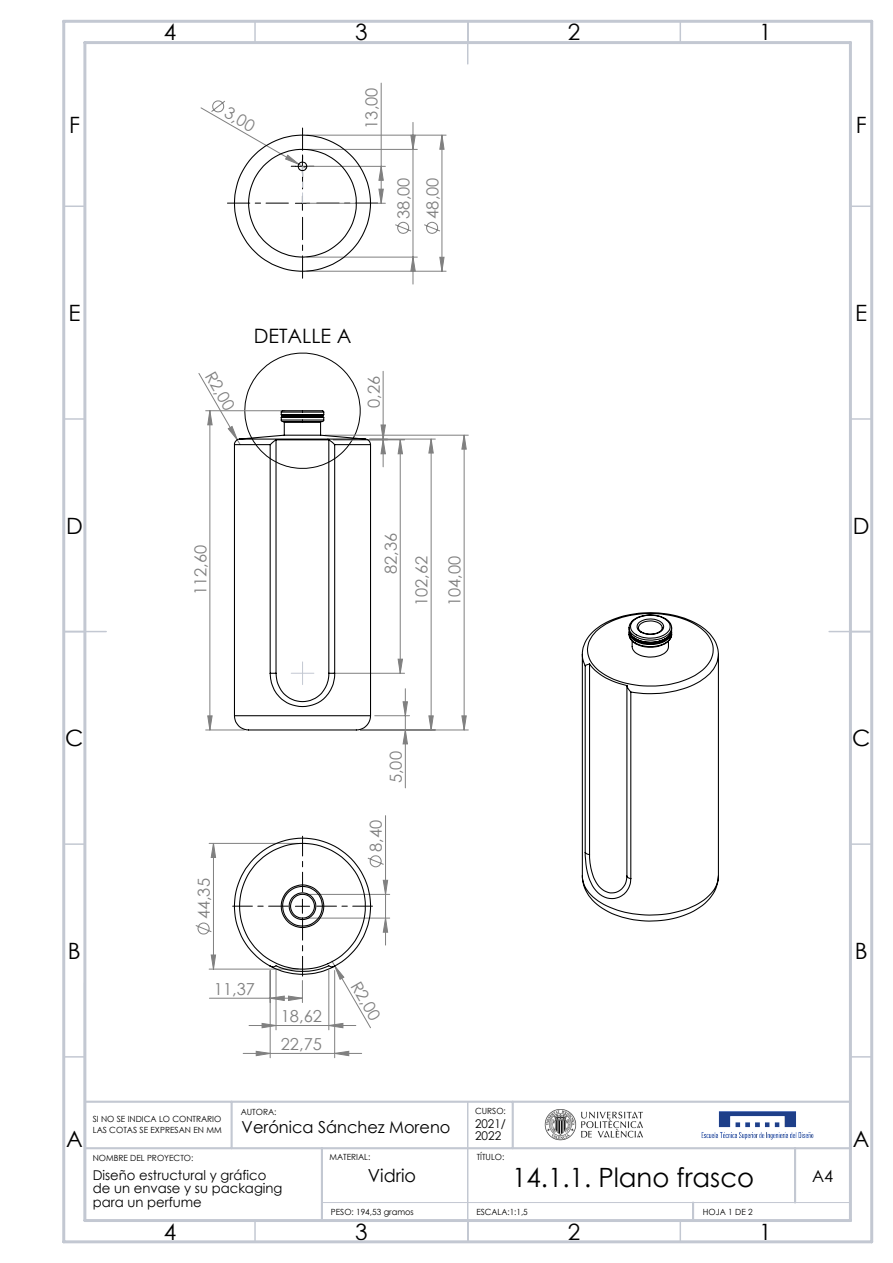
<style>
.page{position:relative;width:893px;height:1263px;background:#fff}
.page>*{position:absolute;margin:0;border:0;box-sizing:border-box;transform-origin:0 0}
.t1{font:26.55px "Century Gothic";color:#000}
.t2{font:22.5px "Century Gothic";color:#000}
.t3{font:19.8px "Century Gothic";color:#000}
.t4{font:18px "Century Gothic";color:#000}
.t5{font:16.5px/33px "Century Gothic";color:#808080}
.t6{font:16.5px "Century Gothic";color:#000}
.t7{font:13.5px/13.5px "Century Gothic";color:#000}
.t8{font:12px/12px "Century Gothic";color:#000}
.t9{font:8.55px/10.6px "Century Gothic";color:#000}
.t10{font:8.55px "Century Gothic";color:#000;scale:.96 1}
</style>
<div class="page">
<svg style="left:195px;top:922px;width:12px;height:13px"></svg>
<hr style="left:381px;top:83px;width:1px;height:83px;background:#808080">
<hr style="left:322px;top:1202px;width:528px;height:1px;background:#c3c8d2">
<hr style="left:64px;top:631px;width:42px;height:1px;background:#c3c8d2">
<hr style="left:467px;top:21px;width:1px;height:43px;background:#c3c8d2">
<hr style="left:829px;top:631px;width:43px;height:1px;background:#c3c8d2">
<hr style="left:467px;top:1102px;width:1px;height:140px;background:#c3c8d2">
<svg style="left:65px;top:1056px;width:18px;height:1px"></svg>
<svg style="left:852px;top:1056px;width:18px;height:1px"></svg>
<hr style="left:64px;top:843px;width:21px;height:2px;background:#c3c8d2">
<hr style="left:850px;top:843px;width:22px;height:2px;background:#c3c8d2">
<hr style="left:64px;top:418px;width:21px;height:2px;background:#c3c8d2">
<hr style="left:850px;top:418px;width:22px;height:2px;background:#c3c8d2">
<hr style="left:64px;top:205px;width:21px;height:2px;background:#c3c8d2">
<hr style="left:850px;top:205px;width:22px;height:2px;background:#c3c8d2">
<hr style="left:254px;top:21px;width:2px;height:22px;background:#c3c8d2">
<hr style="left:254px;top:1220px;width:2px;height:22px;background:#c3c8d2">
<svg style="left:680px;top:23px;width:1px;height:18px"></svg>
<svg style="left:680px;top:1222px;width:1px;height:18px"></svg>
<hr style="left:85px;top:1147px;width:237px;height:2px;background:#c3c8d2">
<hr style="left:512px;top:1102px;width:2px;height:46px;background:#c3c8d2">
<hr style="left:231px;top:1102px;width:2px;height:46px;background:#c3c8d2">
<hr style="left:85px;top:1101px;width:765px;height:2px;background:#c3c8d2">
<hr style="left:321px;top:1148px;width:2px;height:72px;background:#c3c8d2">
<hr style="left:322px;top:1147px;width:528px;height:2px;background:#c3c8d2">
<svg style="left:692px;top:1203px;width:2px;height:16px"></svg>
<hr style="left:794px;top:1148px;width:2px;height:54px;background:#c3c8d2">
<hr style="left:83px;top:43px;width:3px;height:1177px;background:#c3c8d2">
<hr style="left:85px;top:41px;width:765px;height:3px;background:#c3c8d2">
<hr style="left:849px;top:43px;width:3px;height:1177px;background:#c3c8d2">
<hr style="left:85px;top:1219px;width:765px;height:3px;background:#c3c8d2">
<hr style="left:62px;top:21px;width:3px;height:1221px;background:#c3c8d2">
<hr style="left:64px;top:20px;width:808px;height:3px;background:#c3c8d2">
<hr style="left:870px;top:21px;width:3px;height:1221px;background:#c3c8d2">
<hr style="left:64px;top:1240px;width:808px;height:3px;background:#c3c8d2">
<hr style="left:334px;top:970px;width:1px;height:88px;background:#808080">
<hr style="left:270px;top:970px;width:1px;height:88px;background:#808080">
<hr style="left:209px;top:998px;width:61px;height:1px;background:#808080">
<hr style="left:325px;top:435px;width:143px;height:1px;background:#808080">
<hr style="left:361px;top:730px;width:107px;height:1px;background:#808080">
<svg style="left:413px;top:122px;width:1px;height:13px"></svg>
<hr style="left:209px;top:969px;width:89px;height:1px;background:#808080">
<svg style="left:208px;top:135px;width:258px;height:834px"></svg>
<svg style="left:198px;top:352px;width:189px;height:379px"></svg>
<svg style="left:200px;top:100px;width:184px;height:178px"></svg>
<svg style="left:233px;top:836px;width:153px;height:220px"></svg>
<svg style="left:581px;top:612px;width:138px;height:310px"></svg>
<img style="left:544px;top:1109px;width:99px;height:32px">
<img style="left:701px;top:1111px;width:113px;height:29px">
<p class="t2" style="left:164px;top:17px;width:14px">4</p>
<p class="t2" style="left:355px;top:17px;width:14px">3</p>
<p class="t2" style="left:568px;top:17px;width:14px">2</p>
<p class="t2" style="left:759px;top:17px;width:14px">1</p>
<p class="t5" style="left:355px;top:129px;width:43px;rotate:-90deg">13,00</p>
<p class="t5" style="left:234px;top:97px;width:33px;rotate:30deg">3,00</p>
<p class="t2" style="left:69px;top:109px;width:12px">F</p>
<p class="t2" style="left:856px;top:109px;width:12px">F</p>
<p class="t5" style="left:389px;top:219px;width:43px;line-height:29px;rotate:-90deg">38,00<br>48,00</p>
<p class="t2" style="left:68px;top:297px;width:14px">E</p>
<p class="t2" style="left:855px;top:297px;width:14px">E</p>
<p class="t5" style="left:224px;top:364px;width:43px;rotate:60deg">R2,00</p>
<p class="t3" style="left:254px;top:322px;width:99px">DETALLE A</p>
<p class="t5" style="left:357px;top:408px;width:33px;rotate:-90deg">0,26</p>
<p class="t2" style="left:66px;top:510px;width:18px">D</p>
<p class="t2" style="left:853px;top:510px;width:18px">D</p>
<p class="t5" style="left:374px;top:574px;width:43px;rotate:-90deg">82,36</p>
<p class="t5" style="left:184px;top:595px;width:52px;rotate:-90deg">112,60</p>
<p class="t5" style="left:405px;top:606px;width:52px;rotate:-90deg">102,62<br>104,00</p>
<p class="t2" style="left:65px;top:722px;width:20px">C</p>
<p class="t2" style="left:852px;top:722px;width:20px">C</p>
<p class="t5" style="left:379px;top:783px;width:33px;rotate:-90deg">5,00</p>
<p class="t5" style="left:187px;top:919px;width:43px;rotate:-90deg">44,35</p>
<p class="t5" style="left:359px;top:852px;width:33px;rotate:-90deg">8,40</p>
<p class="t2" style="left:68px;top:935px;width:14px">B</p>
<p class="t2" style="left:855px;top:935px;width:14px">B</p>
<p class="t5" style="left:214px;top:972px;width:43px">11,37</p>
<p class="t5" style="left:281px;top:999px;width:43px">18,62</p>
<p class="t5" style="left:281px;top:1027px;width:43px">22,75</p>
<p class="t5" style="left:370px;top:974px;width:43px;rotate:60deg">R2,00</p>
<p class="t9" style="left:475px;top:1105px;width:32px">CURSO:</p>
<p class="t9" style="left:241px;top:1106px;width:37px">AUTORA:</p>
<p class="t6" style="left:242px;top:1115px;width:210px">Verónica Sánchez Moreno</p>
<p class="t9" style="left:93px;top:1114px;width:130px">SI NO SE INDICA LO CONTRARIO<br>LAS COTAS SE EXPRESAN EN MM</p>
<p class="t8" style="left:475px;top:1118px;width:32px">2021/<br>2022</p>
<p class="t2" style="left:66px;top:1123px;width:18px">A</p>
<p class="t2" style="left:853px;top:1123px;width:18px">A</p>
<p class="t9" style="left:93px;top:1152px;width:102px">NOMBRE DEL PROYECTO:</p>
<p class="t9" style="left:329px;top:1152px;width:42px">MATERIAL:</p>
<p class="t9" style="left:477px;top:1152px;width:29px">TÍTULO:</p>
<p class="t7" style="left:93px;top:1168px;width:191px">Diseño estructural y gráfico de un envase y su packaging para un perfume</p>
<p class="t4" style="left:368px;top:1163px;width:50px">Vidrio</p>
<p class="t9" style="left:331px;top:1206px;width:84px">PESO: 194,53 gramos</p>
<p class="t1" style="left:512px;top:1158px;width:243px">14.1.1. Plano frasco</p>
<p class="t10" style="left:476px;top:1205px;width:55px">ESCALA:1:1,5</p>
<p class="t9" style="left:703px;top:1206px;width:51px">HOJA 1 DE 2</p>
<p class="t6" style="left:812px;top:1164px;width:23px">A4</p>
<p class="t2" style="left:164px;top:1216px;width:14px">4</p>
<p class="t2" style="left:355px;top:1216px;width:14px">3</p>
<p class="t2" style="left:568px;top:1216px;width:14px">2</p>
<p class="t2" style="left:759px;top:1216px;width:14px">1</p>
</div>
